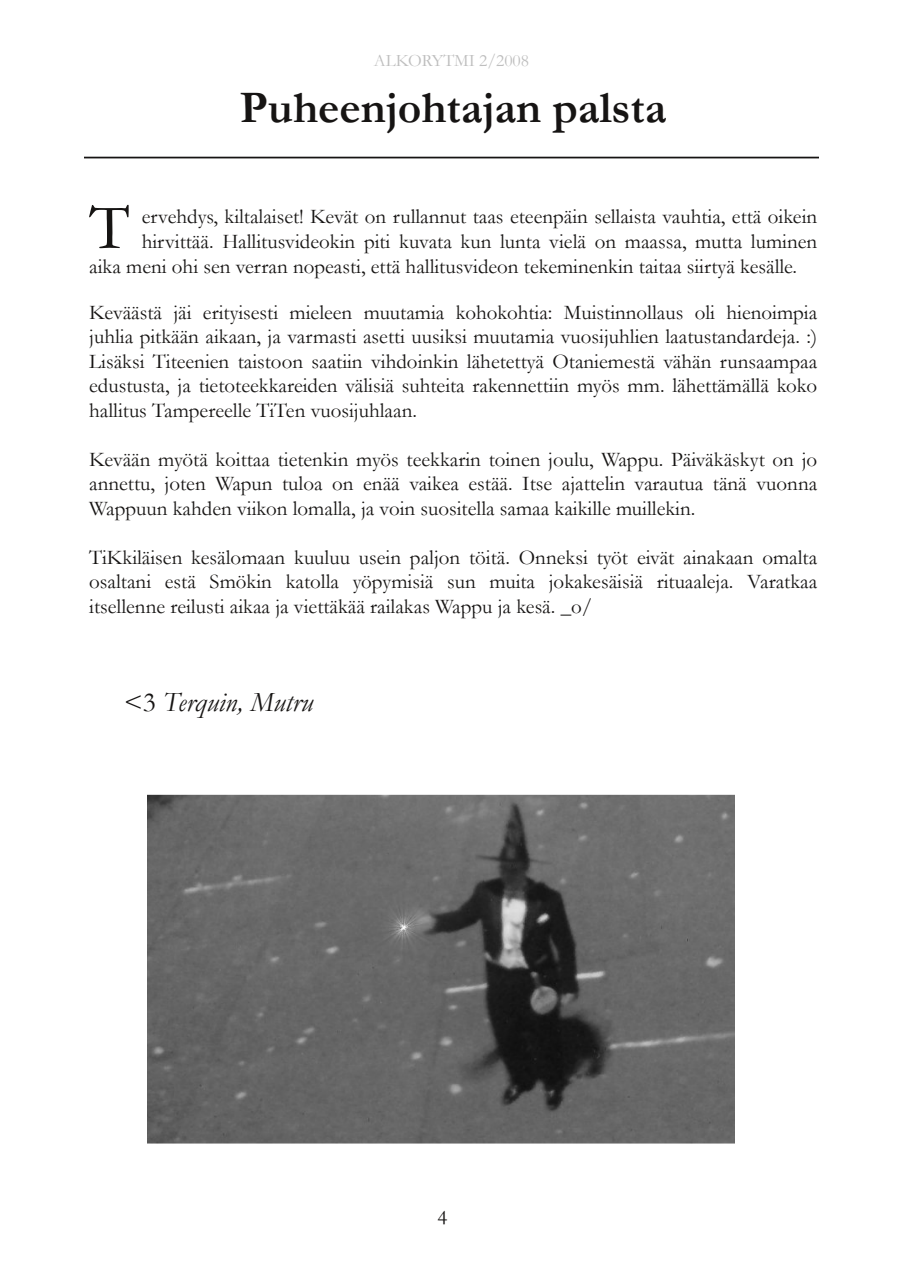
<style>
.page{position:relative;width:903px;height:1271px;background:#fff}
.page>*{position:absolute;margin:0;border:0;box-sizing:border-box;transform-origin:0 0}
.t1{font:65.45px "Garamond";color:#161413}
.t2{font:700 45.5px "Garamond";color:#161413}
.t3{font:italic 28px "Garamond";color:#161413}
.t4{font:21px/24.5px "Garamond";color:#161413;text-align:justify}
.t5{font:17.5px "Garamond";color:#bebebe}
.s1{font-style:normal}
</style>
<div class="page">
<img style="left:147px;top:794px;width:588px;height:349px">
<hr style="left:84px;top:157px;width:735px;height:1px;background:#161413">
<p class="t5" style="left:374px;top:51px;width:157px">ALKORYTMI 2/2008</p>
<h2 class="t2" style="left:240px;top:83px;width:428px">Puheenjohtajan palsta</h2>
<h1 class="t1" style="left:89px;top:191px;width:42px">T</h1>
<p class="t4" style="left:142px;top:204px;width:677px">ervehdys, kiltalaiset! Kevät on rullannut taas eteenpäin sellaista vauhtia, että oikein</p>
<p class="t4" style="left:142px;top:230px;width:677px">hirvittää. Hallitusvideokin piti kuvata kun lunta vielä on maassa, mutta luminen</p>
<p class="t4" style="left:89px;top:255px;width:709px">aika meni ohi sen verran nopeasti, että hallitusvideon tekeminenkin taitaa siirtyä kesälle.</p>
<p class="t4" style="left:89px;top:300px;width:729px">Keväästä jäi erityisesti mieleen muutamia kohokohtia: Muistinnollaus oli hienoimpia juhlia pitkään aikaan, ja varmasti asetti uusiksi muutamia vuosijuhlien laatustandardeja. :)<br>Lisäksi Titeenien taistoon saatiin vihdoinkin lähetettyä Otaniemestä vähän runsaampaa edustusta, ja tietoteekkareiden välisiä suhteita rakennettiin myös mm. lähettämällä koko hallitus Tampereelle TiTen vuosijuhlaan.</p>
<p class="t4" style="left:89px;top:447px;width:729px">Kevään myötä koittaa tietenkin myös teekkarin toinen joulu, Wappu. Päiväkäskyt on jo annettu, joten Wapun tuloa on enää vaikea estää. Itse ajattelin varautua tänä vuonna Wappuun kahden viikon lomalla, ja voin suositella samaa kaikille muillekin.</p>
<p class="t4" style="left:89px;top:545px;width:729px">TiKkiläisen kesälomaan kuuluu usein paljon töitä. Onneksi työt eivät ainakaan omalta osaltani estä Smökin katolla yöpymisiä sun muita jokakesäisiä rituaaleja. Varatkaa itsellenne reilusti aikaa ja viettäkää railakas Wappu ja kesä. _o/</p>
<h3 class="t3" style="left:124px;top:686px;width:190px"><span class="s1">&lt;3</span> Terquin, Mutru</h3>
<p class="t4" style="left:438px;top:1205px;width:11px">4</p>
</div>
